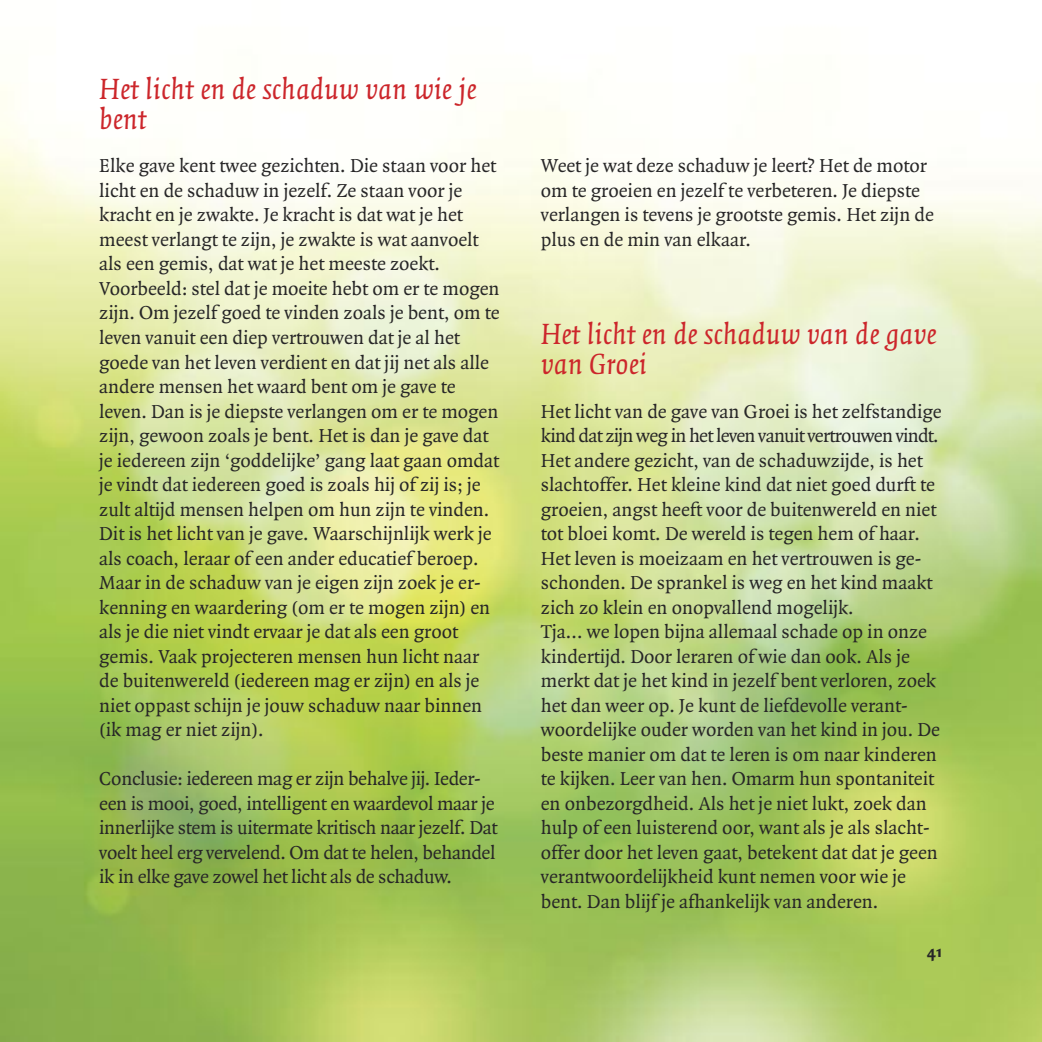
<style>
.page{position:relative;width:1042px;height:1042px;background:#fff}
.page>*{position:absolute;margin:0;border:0;box-sizing:border-box;transform-origin:0 0}
.t1{font:italic 31.5px/29.8px "Quadraat";color:#cc262b}
.t2{font:20.12px/24.5px "Quadraat";color:#272627}
.t3{font:700 17.5px "Quadraat Sans";color:#272627}
</style>
<div class="page">
<img style="left:0;top:85px;width:1042px;height:957px">
<h1 class="t1" style="left:99px;top:77px;width:379px">Het licht en de schaduw van wie je bent</h1>
<p class="t2" style="left:99px;top:156px;width:402px">Elke gave kent twee gezichten. Die staan voor het licht en de schaduw in jezelf. Ze staan voor je kracht en je zwakte. Je kracht is dat wat je het meest verlangt te zijn, je zwakte is wat aanvoelt als een gemis, dat wat je het meeste zoekt.<br>Voorbeeld: stel dat je moeite hebt om er te mogen zijn. Om jezelf goed te vinden zoals je bent, om te leven vanuit een diep vertrouwen dat je al het goede van het leven verdient en dat jij net als alle andere mensen het waard bent om je gave te leven. Dan is je diepste verlangen om er te mogen zijn, gewoon zoals je bent. Het is dan je gave dat je iedereen zijn ‘goddelijke’ gang laat gaan omdat je vindt dat iedereen goed is zoals hij of zij is; je zult altijd mensen helpen om hun zijn te vinden.<br>Dit is het licht van je gave. Waarschijnlijk werk je als coach, leraar of een ander educatief beroep.<br>Maar in de schaduw van je eigen zijn zoek je er&shy;kenning en waardering (om er te mogen zijn) en als je die niet vindt ervaar je dat als een groot gemis. Vaak projecteren mensen hun licht naar de buitenwereld (iedereen mag er zijn) en als je niet oppast schijn je jouw schaduw naar binnen (ik mag er niet zijn).</p>
<p class="t2" style="left:99px;top:768px;width:400px">Conclusie: iedereen mag er zijn behalve jij. Ieder&shy;een is mooi, goed, intelligent en waardevol maar je innerlijke stem is uitermate kritisch naar jezelf. Dat voelt heel erg vervelend. Om dat te helen, behandel ik in elke gave zowel het licht als de schaduw.</p>
<p class="t2" style="left:541px;top:156px;width:394px">Weet je wat deze schaduw je leert? Het de motor om te groeien en jezelf te verbeteren. Je diepste verlangen is tevens je grootste gemis. Het zijn de plus en de min van elkaar.</p>
<h1 class="t1" style="left:541px;top:322px;width:397px">Het licht en de schaduw van de gave van Groei</h1>
<p class="t2" style="left:541px;top:401px;width:402px">Het licht van de gave van Groei is het zelfstandige kind dat zijn weg in het leven vanuit vertrouwen vindt.<br>Het andere gezicht, van de schaduwzijde, is het slachtoffer. Het kleine kind dat niet goed durft te groeien, angst heeft voor de buitenwereld en niet tot bloei komt. De wereld is tegen hem of haar.<br>Het leven is moeizaam en het vertrouwen is ge&shy;schonden. De sprankel is weg en het kind maakt zich zo klein en onopvallend mogelijk.<br>Tja... we lopen bijna allemaal schade op in onze kindertijd. Door leraren of wie dan ook. Als je merkt dat je het kind in jezelf bent verloren, zoek het dan weer op. Je kunt de liefdevolle verant&shy;woordelijke ouder worden van het kind in jou. De beste manier om dat te leren is om naar kinderen te kijken. Leer van hen. Omarm hun spontaniteit en onbezorgdheid. Als het je niet lukt, zoek dan hulp of een luisterend oor, want als je als slacht&shy;offer door het leven gaat, betekent dat dat je geen verantwoordelijkheid kunt nemen voor wie je bent. Dan blijf je afhankelijk van anderen.</p>
<p class="t3" style="left:927px;top:945px;width:17px">41</p>
</div>
